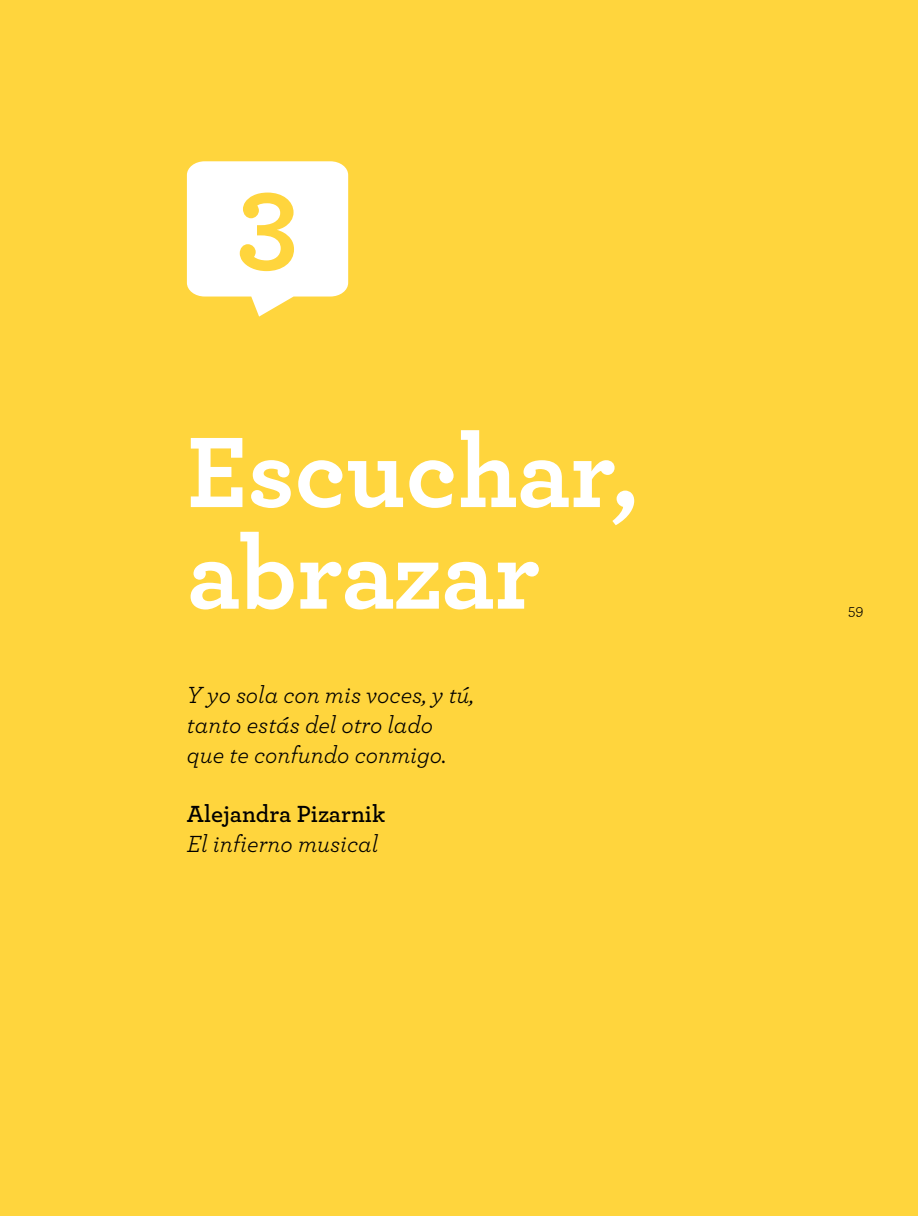
<style>
.page{position:relative;width:918px;height:1216px;background:#fff}
.page>*{position:absolute;margin:0;border:0;box-sizing:border-box;transform-origin:0 0}
.t1{font:700 119px "Archer";color:#ffd53d}
.t2{font:700 105px/101.5px "Archer";letter-spacing:-.005em;color:#fff}
.t3{font:italic 24.5px/29.8px "Archer";color:#000}
.t4{font:600 24.5px "Archer";color:#000}
.t5{font:15.75px "Archer";color:#000}
</style>
<div class="page">
<div style="left:0;top:0;width:918px;height:1215px;background:#ffd53d"></div>
<svg style="left:187px;top:161px;width:161px;height:155px"></svg>
<h1 class="t1" style="left:238px;top:122px;width:61px">3</h1>
<h2 class="t2" style="left:187px;top:414px;width:453px">Escuchar, abrazar</h2>
<p class="t3" style="left:187px;top:679px;width:289px">Y yo sola con mis voces, y tú, tanto estás del otro lado que te confundo conmigo.</p>
<p class="t4" style="left:187px;top:795px;width:200px">Alejandra Pizarnik</p>
<p class="t3" style="left:187px;top:827px;width:193px">El infierno musical</p>
<p class="t5" style="left:848px;top:599px;width:17px">59</p>
</div>
